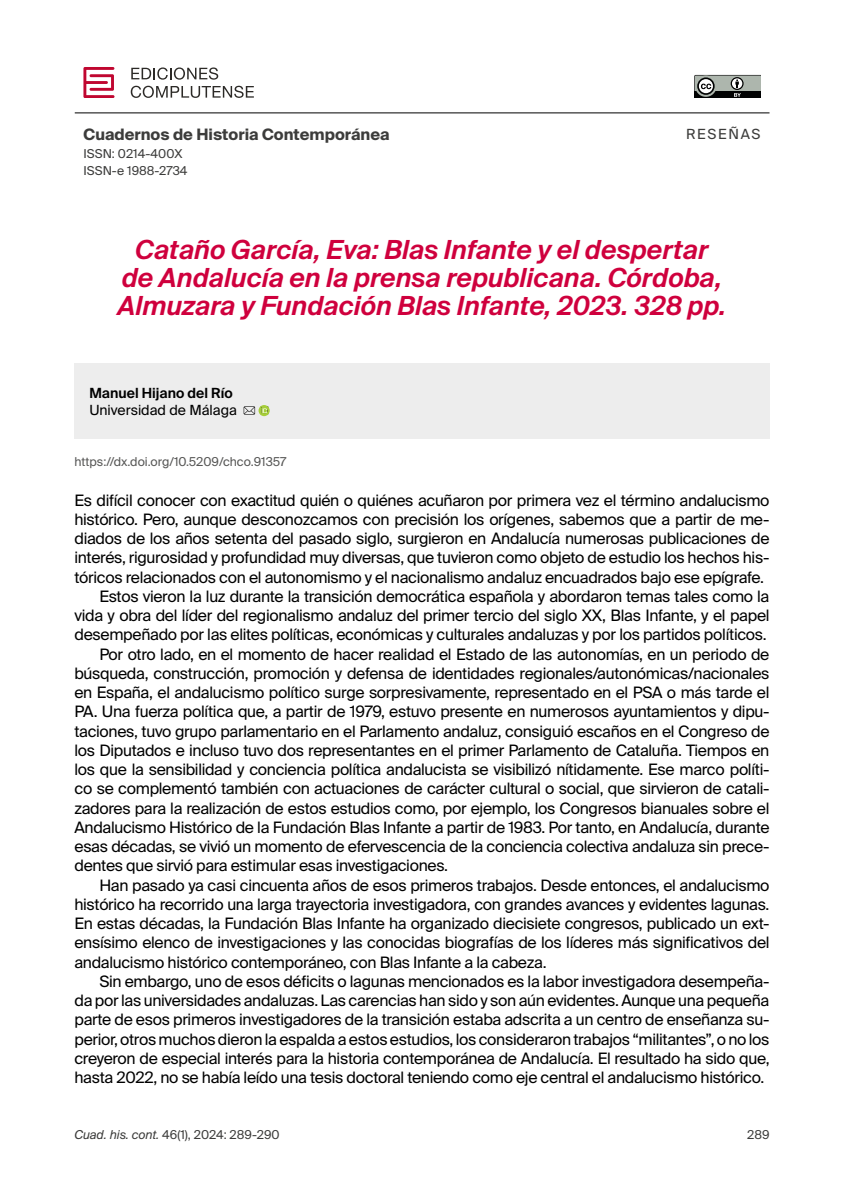
<style>
.page{position:relative;width:844px;height:1191px;background:#fff}
.page>*{position:absolute;margin:0;border:0;box-sizing:border-box;transform-origin:0 0}
._000-DOI{font:italic 600 26.25px/28px "Suisse Intl";color:#cf003d;text-align:center}
._000-TXT_GENERAL{font:15.75px/19.2px "Suisse Intl";letter-spacing:-.02em;color:#000;text-align:justify}
._000-PRIMER_PARRAFO{font:15.75px/19.2px "Suisse Intl";letter-spacing:-.02em;color:#000;text-align:justify}
.t1{font:700 15.75px "Suisse Intl";color:#3c3c3b}
._000-CARGO{font:14px "Suisse Intl";color:#000}
._000-Autor{font:600 14px "Suisse Intl";color:#000}
._000-SECCIÓN{font:14px "Suisse Intl";letter-spacing:.12em;color:#3c3c3b}
.t2{font:12.25px/17.5px "Suisse Intl";color:#3c3c3b}
._000-DOI-2{font:12.25px "Suisse Intl";color:#575756}
.s1{font-style:italic}
</style>
<div class="page">
<hr style="left:75px;top:112px;width:694px;height:1px;background:#000">
<svg style="left:694px;top:75px;width:66px;height:23px;background:#757975"></svg>
<svg style="left:83px;top:67px;width:31px;height:31px"></svg>
<svg style="left:131px;top:67px;width:87px;height:13px"></svg>
<svg style="left:131px;top:86px;width:123px;height:12px"></svg>
<div style="left:74px;top:363px;width:695px;height:76px;background:#ededed"></div>
<svg style="left:243px;top:405px;width:26px;height:11px"></svg>
<p class="t1" style="left:83px;top:125px;width:307px">Cuadernos de Historia Contemporánea</p>
<p class="t2" style="left:83px;top:145px;width:105px">ISSN: 0214-400X<br>ISSN-e 1988-2734</p>
<p class="_000-SECCIÓN" style="left:686px;top:126px;width:76px">RESEÑAS</p>
<p class="_000-DOI" style="left:117px;top:236px;width:610px">Cataño García, Eva: Blas Infante y el despertar de Andalucía en la prensa republicana. Córdoba,<br>Almuzara y Fundación Blas Infante, 2023. 328 pp.</p>
<p class="_000-Autor" style="left:89px;top:385px;width:145px">Manuel Hijano del Río</p>
<p class="_000-CARGO" style="left:89px;top:401px;width:149px">Universidad de Málaga</p>
<p class="_000-DOI-2" style="left:74px;top:455px;width:213px">https://dx.doi.org/10.5209/chco.91357</p>
<p class="_000-PRIMER_PARRAFO" style="left:74px;top:490px;width:696px">Es difícil conocer con exactitud quién o quiénes acuñaron por primera vez el término andalucismo histórico. Pero, aunque desconozcamos con precisión los orígenes, sabemos que a partir de me&shy;diados de los años setenta del pasado siglo, surgieron en Andalucía numerosas publicaciones de interés, rigurosidad y profundidad muy diversas, que tuvieron como objeto de estudio los hechos his&shy;tóricos relacionados con el autonomismo y el nacionalismo andaluz encuadrados bajo ese epígrafe.</p>
<p class="_000-TXT_GENERAL" style="left:74px;top:587px;width:696px;text-indent:25px">Estos vieron la luz durante la transición democrática española y abordaron temas tales como la vida y obra del líder del regionalismo andaluz del primer tercio del siglo XX, Blas Infante, y el papel desempeñado por las elites políticas, económicas y culturales andaluzas y por los partidos políticos.</p>
<p class="_000-TXT_GENERAL" style="left:74px;top:644px;width:696px;text-indent:25px">Por otro lado, en el momento de hacer realidad el Estado de las autonomías, en un periodo de búsqueda, construcción, promoción y defensa de identidades regionales/autonómicas/nacionales en España, el andalucismo político surge sorpresivamente, representado en el PSA o más tarde el PA. Una fuerza política que, a partir de 1979, estuvo presente en numerosos ayuntamientos y dipu&shy;taciones, tuvo grupo parlamentario en el Parlamento andaluz, consiguió escaños en el Congreso de los Diputados e incluso tuvo dos representantes en el primer Parlamento de Cataluña. Tiempos en los que la sensibilidad y conciencia política andalucista se visibilizó nítidamente. Ese marco políti&shy;co se complementó también con actuaciones de carácter cultural o social, que sirvieron de catali&shy;zadores para la realización de estos estudios como, por ejemplo, los Congresos bianuales sobre el Andalucismo Histórico de la Fundación Blas Infante a partir de 1983. Por tanto, en Andalucía, durante esas décadas, se vivió un momento de efervescencia de la conciencia colectiva andaluza sin prece&shy;dentes que sirvió para estimular esas investigaciones.</p>
<p class="_000-TXT_GENERAL" style="left:74px;top:875px;width:696px;text-indent:25px">Han pasado ya casi cincuenta años de esos primeros trabajos. Desde entonces, el andalucismo histórico ha recorrido una larga trayectoria investigadora, con grandes avances y evidentes lagunas.<br>En estas décadas, la Fundación Blas Infante ha organizado diecisiete congresos, publicado un ext&shy;ensísimo elenco de investigaciones y las conocidas biografías de los líderes más significativos del andalucismo histórico contemporáneo, con Blas Infante a la cabeza.</p>
<p class="_000-TXT_GENERAL" style="left:74px;top:972px;width:696px;text-indent:25px">Sin embargo, uno de esos déficits o lagunas mencionados es la labor investigadora desempeña&shy;da por las universidades andaluzas. Las carencias han sido y son aún evidentes. Aunque una pequeña parte de esos primeros investigadores de la transición estaba adscrita a un centro de enseñanza su&shy;perior, otros muchos dieron la espalda a estos estudios, los consideraron trabajos “militantes”, o no los creyeron de especial interés para la historia contemporánea de Andalucía. El resultado ha sido que, hasta 2022, no se había leído una tesis doctoral teniendo como eje central el andalucismo histórico.</p>
<p class="t2" style="left:74px;top:1125px;width:207px"><span class="s1">Cuad. his. cont.</span> 46(1), 2024: 289-290</p>
<p class="t2" style="left:747px;top:1125px;width:24px">289</p>
</div>
